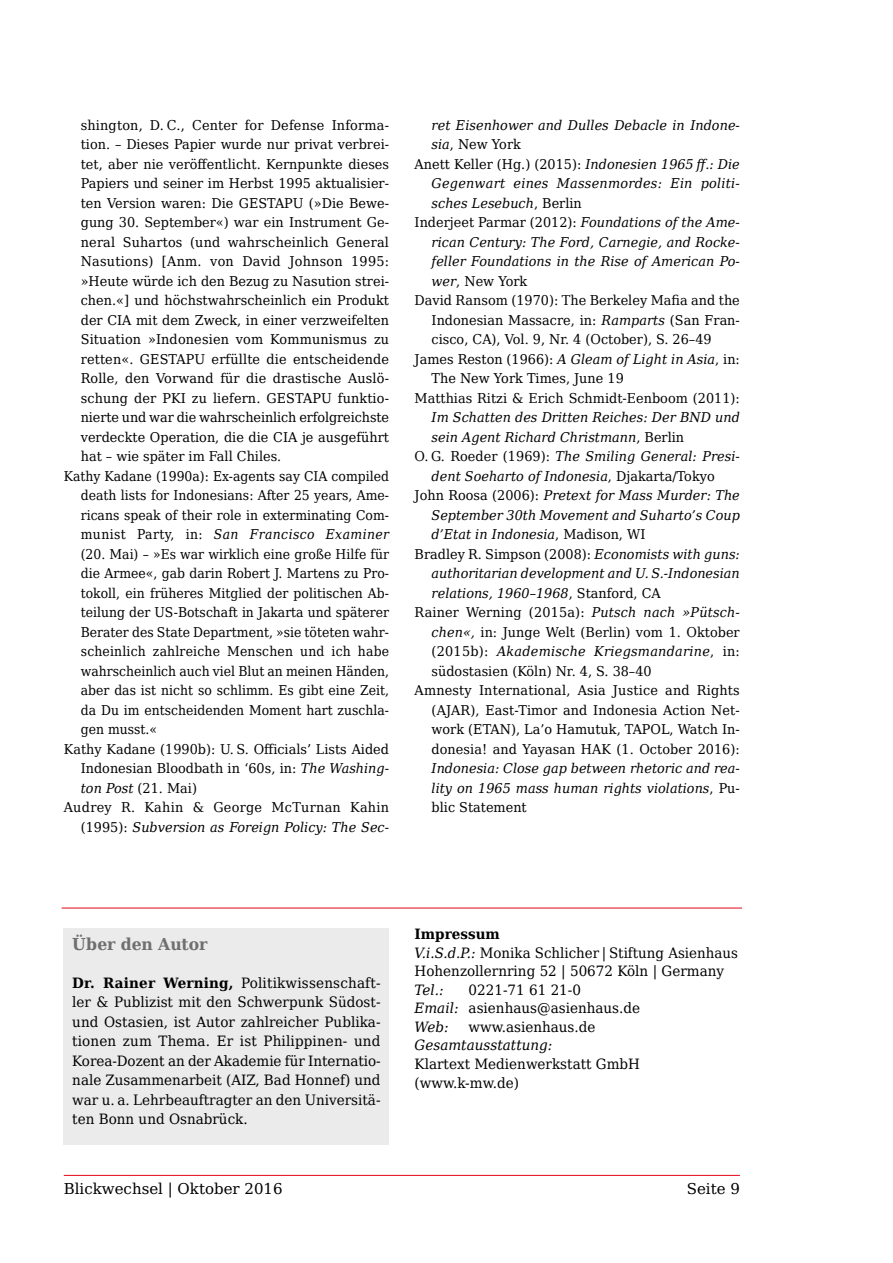
<style>
.page{position:relative;width:893px;height:1263px;background:#fff}
.page>*{position:absolute;margin:0;border:0;box-sizing:border-box;transform-origin:0 0}
.Zwischen_2{font:700 16.5px "DejaVu Serif";letter-spacing:-.01em;color:#706f6f;scale:.95 1}
.t1{font:15px "DejaVu Serif 2";color:#000}
.B{font:14.25px/19.5px "DejaVu Serif 2";color:#000;text-align:justify;scale:.95 1}
.B_1_-A{font:14.25px/18.6px "DejaVu Serif 2";color:#000;scale:.95 1}
.B_1_-A-2{font:700 14.25px "DejaVu Serif";color:#000;scale:.95 1}
.Quellen{font:13.5px/19.5px "DejaVu Serif 2";color:#000;text-align:justify;scale:.95 1}
.Quellen-2{font:13.5px/19.5px "DejaVu Serif 2";color:#000;text-align:justify;scale:.92 1}
.Quellen-3{font:13.5px/19.5px "DejaVu Serif Italic 2";color:#000;text-align:justify;scale:.95 1}
.Quellen-4{font:13.5px/19.5px "DejaVu Serif";color:#000;text-align:justify;scale:.95 1}
.Quellen-5{font:italic 13.5px/19.5px "DejaVu Serif";color:#000;text-align:justify;scale:.95 1}
.Quellen-6{font:13.5px/19.5px "DejaVu Serif";letter-spacing:.02em;color:#000;text-align:right;scale:.95 1}
.s1{font-family:"DejaVu Serif"}
.s2{font-family:"DejaVu Serif";font-style:italic}
.s3{font-family:"DejaVu Serif 2"}
.s4{font-family:"DejaVu Serif Italic 2"}
.s5{font-family:"DejaVu Serif 2";font-style:normal}
.s6{font-family:"DejaVu Serif Italic 2";font-style:normal}
.s7{font-family:"DejaVu Serif";font-weight:700}
</style>
<div class="page">
<hr style="left:64px;top:1175px;width:676px;height:1px;background:#e3051b">
<div style="left:64px;top:928px;width:325px;height:217px;background:#ebebeb"></div>
<hr style="left:62px;top:908px;width:680px;height:1px;background:#e3051b">
<p class="Quellen" style="left:81px;top:115px;width:326px"><span class="s1">shington, D. C., Center for Defense Informa&shy;tion. – Dieses Papier wurde nur privat verbrei&shy;tet, aber nie veröffentlicht. Kernpunkte dieses </span>Papiers und seiner im Herbst 1995 aktualisier&shy;ten Version waren: Die GESTAPU (»Die Bewe&shy;<span class="s1">gung 30. September«) war ein Instrument Ge&shy;</span>neral Suhartos (und wahrscheinlich General Nasutions) [Anm. von David Johnson 1995: »Heute würde ich den Bezug zu Nasution strei&shy;chen.«] und höchstwahrscheinlich ein Produkt der CIA mit dem Zweck, in einer verzweifelten Situation »Indonesien vom Kommunismus zu retten«. GESTAPU erfüllte die entscheidende Rolle, den Vorwand für die drastische Auslö&shy;schung der PKI zu liefern. GESTAPU funktio&shy;nierte und war die wahrscheinlich erfolgreichste verdeckte Operation, die die CIA je ausgeführt <span class="s1">hat – wie später im Fall Chiles.</span></p>
<p class="Quellen-2" style="left:81px;top:466px;width:337px;text-indent:-17px">Kathy Kadane (1990a): Ex-agents say CIA compiled <span class="s1">death lists for Indonesians: After 25 years, Ame&shy;</span>ricans speak of their role in exterminating Com&shy;munist Party, in: <span class="s2">San Francisco Examiner </span><span class="s1">(20. Mai) – »Es war wirklich eine große Hilfe für </span>die Armee«, gab darin Robert J. Martens zu Pro&shy;tokoll, ein früheres Mitglied der politischen Ab&shy;teilung der US-Botschaft in Jakarta und späterer Berater des State Department, »sie töteten wahr&shy;scheinlich zahlreiche Menschen und ich habe wahrscheinlich auch viel Blut an meinen Händen, aber das ist nicht so schlimm. Es gibt eine Zeit, da Du im entscheidenden Moment hart zuschla&shy;gen musst.«</p>
<p class="Quellen-4" style="left:81px;top:739px;width:326px;text-indent:-17px">Kathy Kadane (1990b): U. S. Officials’ Lists Aided <span class="s3">Indonesian Bloodbath in ‘60s, in:</span> <span class="s4">The Washing&shy;ton Post</span> (21. Mai)</p>
<p class="Quellen-6" style="left:64px;top:797px;width:344px">Audrey R. Kahin &amp; George McTurnan Kahin <span class="s3">(1995):</span> <span class="s4">Subversion as Foreign Policy: The Sec-</span></p>
<p class="Quellen-3" style="left:432px;top:115px;width:326px">ret Eisenhower and Dulles Debacle in Indone&shy;sia<span class="s3">, New York</span></p>
<p class="Quellen-3" style="left:432px;top:154px;width:326px;text-indent:-17px"><span class="s3">Anett Keller (Hg.) (2015):</span> <span class="s2">Indonesien 1965 ff.: Die </span>Gegenwart eines Massenmordes: Ein politi&shy;sches Lesebuch<span class="s3">, Berlin</span></p>
<p class="Quellen-3" style="left:432px;top:212px;width:326px;text-indent:-17px"><span class="s3">Inderjeet Parmar (2012):</span> Foundations of the Ame&shy;rican Century: The Ford, Carnegie, and Rocke&shy;feller Foundations in the Rise of American Po&shy;wer<span class="s3">, New York</span></p>
<p class="Quellen-4" style="left:432px;top:290px;width:326px;text-indent:-17px">David Ransom (1970): The Berkeley Mafia and the <span class="s3">Indonesian Massacre, in:</span> <span class="s4">Ramparts</span> <span class="s3">(San Fran&shy;</span>cisco, CA), Vol. 9, Nr. 4 (October), S. 26–49</p>
<p class="Quellen" style="left:432px;top:349px;width:326px;text-indent:-17px">James Reston (1966): <span class="s4">A Gleam of Light in Asia</span>, in:<br>The New York Times, June 19</p>
<p class="Quellen-3" style="left:432px;top:388px;width:326px;text-indent:-17px"><span class="s1">Matthias Ritzi &amp; Erich Schmidt-Eenboom (2011):<br></span>Im Schatten des Dritten Reiches: Der BND und sein Agent Richard Christmann<span class="s3">, Berlin</span></p>
<p class="Quellen-3" style="left:432px;top:446px;width:326px;text-indent:-17px"><span class="s1">O. G. Roeder (1969):</span> The Smiling General: Presi&shy;dent Soeharto of Indonesia<span class="s3">, Djakarta/Tokyo</span></p>
<p class="Quellen-5" style="left:432px;top:485px;width:326px;text-indent:-17px"><span class="s5">John Roosa (2006):</span> Pretext for Mass Murder: The September 30th Movement and Suharto’s Coup <span class="s6">d’Etat in Indonesia</span><span class="s5">, Madison, WI</span></p>
<p class="Quellen-5" style="left:432px;top:544px;width:326px;text-indent:-17px"><span class="s5">Bradley R. Simpson (2008):</span> <span class="s6">Economists with guns: </span>authoritarian development and U. S.-Indonesian relations, 1960–1968<span class="s5">, Stanford, CA</span></p>
<p class="Quellen-4" style="left:432px;top:602px;width:326px;text-indent:-17px"><span class="s3">Rainer Werning (2015a):</span> <span class="s4">Putsch nach »Pütsch&shy;chen«,</span> in: Junge Welt (Berlin) vom 1. Oktober <span class="s3">(2015b):</span> <span class="s4">Akademische Kriegsmandarine</span><span class="s3">, in: </span>südostasien (Köln) Nr. 4, S. 38–40</p>
<p class="Quellen" style="left:432px;top:680px;width:326px;text-indent:-17px">Amnesty International, Asia Justice and Rights (AJAR), East-Timor and Indonesia Action Net&shy;work (ETAN), La’o Hamutuk, TAPOL, Watch In&shy;<span class="s1">donesia! and Yayasan HAK (1. October 2016):<br></span><span class="s4">Indonesia: Close gap between rhetoric and rea&shy;lity on 1965 mass human rights violations</span>, Pu&shy;blic Statement</p>
<h5 class="Zwischen_2" style="left:72px;top:930px;width:144px">Über den Autor</h5>
<p class="B" style="left:72px;top:973px;width:326px"><span class="s7">Dr. Rainer Werning,</span> Politikwissenschaft&shy;<span class="s1">ler &amp; Publizist mit den Schwerpunk Südost&shy;</span>und Ostasien, ist Autor zahlreicher Publika&shy;tionen zum Thema. Er ist Philippinen- und Korea-Dozent an der Akademie für Internatio&shy;nale Zusammenarbeit (AIZ, Bad Honnef) und <span class="s1">war u. a. Lehrbeauftragter an den Universitä&shy;</span>ten Bonn und Osnabrück.</p>
<p class="B_1_-A-2" style="left:415px;top:923px;width:91px">Impressum</p>
<p class="B_1_-A" style="left:415px;top:943px;width:342px"><span class="s2">V.i.S.d.P.:</span> <span class="s1">Monika Schlicher | Stiftung Asienhaus<br></span>Hohenzollernring 52 | 50672 Köln | Germany<br><span class="s2">Tel.:</span></p>
<p class="B_1_-A" style="left:415px;top:980px;width:239px;text-indent:54px">0221-71 61 21-0<br><span class="s4">Email:</span> asienhaus@asienhaus.de<br><span class="s4">Web:</span></p>
<p class="B_1_-A" style="left:415px;top:1017px;width:239px;text-indent:54px">www.asienhaus.de<br><span class="s4">Gesamtausstattung:<br></span>Klartext Medienwerkstatt GmbH (www.k-mw.de)</p>
<p class="t1" style="left:64px;top:1177px;width:220px">Blickwechsel | Oktober 2016</p>
<p class="t1" style="left:687px;top:1177px;width:55px">Seite 9</p>
</div>
